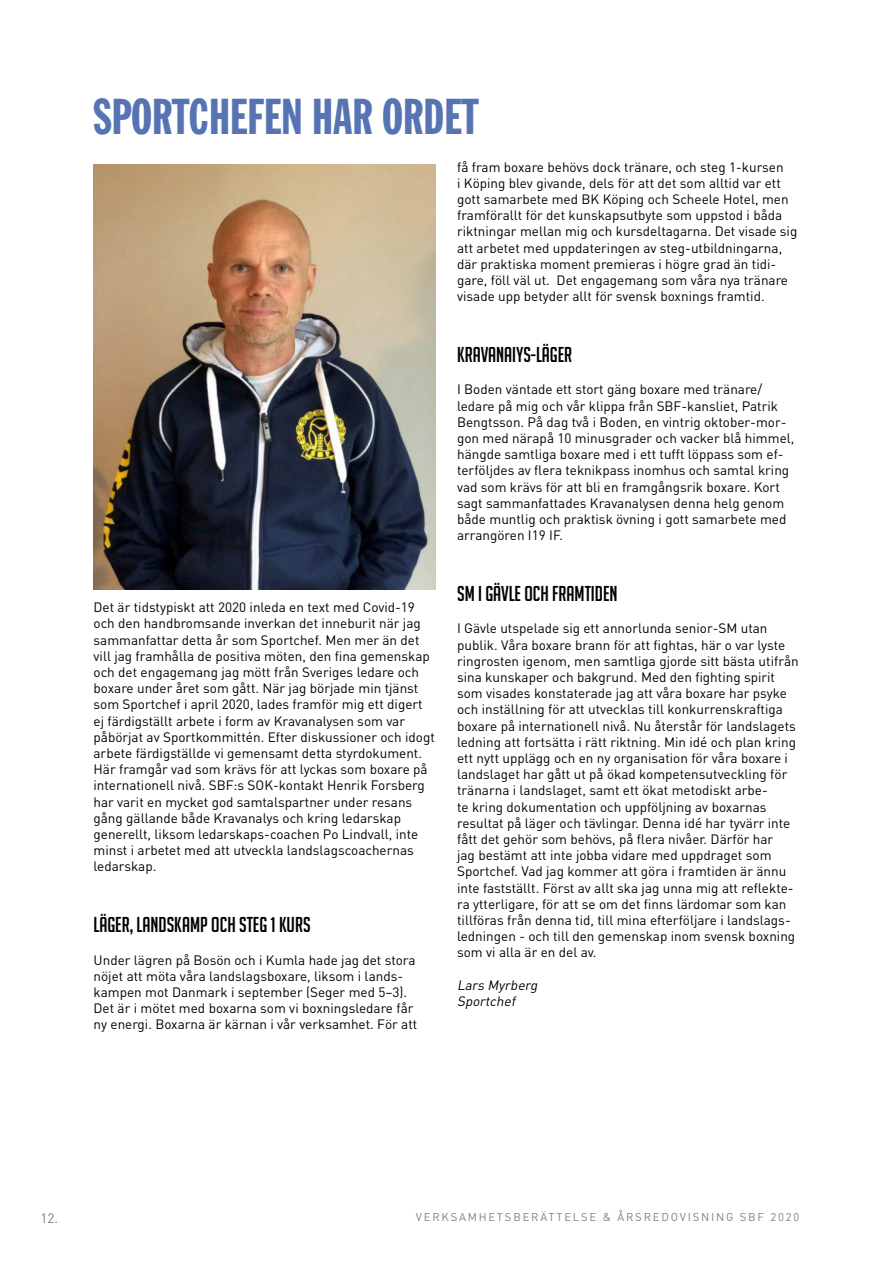
<style>
.page{position:relative;width:893px;height:1263px;background:#fff}
.page>*{position:absolute;margin:0;border:0;box-sizing:border-box;transform-origin:0 0}
.t1{font:49.5px "Franklin Gothic Extra Cond";color:#5674b3}
.t2{font:21px "Big Noodle Titling";color:#000}
.t3{font:13.5px/16.2px "DIN";color:#000}
.t4{font:italic 13.5px/16.2px "DIN";color:#000}
.t5{font:13.5px "DIN";color:#83817f}
.t6{font:11.25px "DIN";letter-spacing:.16em;color:#83817f}
</style>
<div class="page">
<img style="left:94px;top:164px;width:342px;height:425px">
<h1 class="t1" style="left:94px;top:90px;width:386px">SPORTCHEFEN HAR ORDET</h1>
<p class="t3" style="left:94px;top:599px;width:343px">Det är tidstypiskt att 2020 inleda en text med Covid-19 och den handbromsande inverkan det inneburit när jag sammanfattar detta år som Sportchef. Men mer än det vill jag framhålla de positiva möten, den fina gemenskap och det engagemang jag mött från Sveriges ledare och boxare under året som gått. När jag började min tjänst som Sportchef i april 2020, lades framför mig ett digert ej färdigställt arbete i form av Kravanalysen som var påbörjat av Sportkommittén. Efter diskussioner och idogt arbete färdigställde vi gemensamt detta styrdokument.<br>Här framgår vad som krävs för att lyckas som boxare på internationell nivå. SBF:s SOK-kontakt Henrik Forsberg har varit en mycket god samtalspartner under resans gång gällande både Kravanalys och kring ledarskap generellt, liksom ledarskaps-coachen Po Lindvall, inte minst i arbetet med att utveckla landslagscoachernas ledarskap.</p>
<h2 class="t2" style="left:94px;top:913px;width:219px">LÄGER, LANDSKAMP OCH STEG 1 KURS</h2>
<p class="t3" style="left:94px;top:951px;width:325px">Under lägren på Bosön och i Kumla hade jag det stora nöjet att möta våra landslagsboxare, liksom i lands&shy;kampen mot Danmark i september (Seger med 5–3).<br>Det är i mötet med boxarna som vi boxningsledare får ny energi. Boxarna är kärnan i vår verksamhet. För att</p>
<p class="t3" style="left:457px;top:158px;width:342px">få fram boxare behövs dock tränare, och steg 1-kursen<br>i Köping blev givande, dels för att det som alltid var ett gott samarbete med BK Köping och Scheele Hotel, men framförallt för det kunskapsutbyte som uppstod i båda riktningar mellan mig och kursdeltagarna. Det visade sig att arbetet med uppdateringen av steg-utbildningarna, där praktiska moment premieras i högre grad än tidi&shy;gare, föll väl ut. Det engagemang som våra nya tränare visade upp betyder allt för svensk boxnings framtid.</p>
<h2 class="t2" style="left:457px;top:343px;width:117px">KRAVANAIYS-LÄGER</h2>
<p class="t3" style="left:457px;top:381px;width:339px">I Boden väntade ett stort gäng boxare med tränare/ ledare på mig och vår klippa från SBF-kansliet, Patrik Bengtsson. På dag två i Boden, en vintrig oktober-mor&shy;gon med närapå 10 minusgrader och vacker blå himmel, hängde samtliga boxare med i ett tufft löppass som ef&shy;terföljdes av flera teknikpass inomhus och samtal kring vad som krävs för att bli en framgångsrik boxare. Kort sagt sammanfattades Kravanalysen denna helg genom både muntlig och praktisk övning i gott samarbete med arrangören I19 IF.</p>
<h2 class="t2" style="left:457px;top:582px;width:162px">SM I GÄVLE OCH FRAMTIDEN</h2>
<p class="t3" style="left:457px;top:620px;width:343px">I Gävle utspelade sig ett annorlunda senior-SM utan publik. Våra boxare brann för att fightas, här o var lyste ringrosten igenom, men samtliga gjorde sitt bästa utifrån sina kunskaper och bakgrund. Med den fighting spirit som visades konstaterade jag att våra boxare har psyke och inställning för att utvecklas till konkurrenskraftiga boxare på internationell nivå. Nu återstår för landslagets ledning att fortsätta i rätt riktning. Min idé och plan kring ett nytt upplägg och en ny organisation för våra boxare i landslaget har gått ut på ökad kompetensutveckling för tränarna i landslaget, samt ett ökat metodiskt arbe-<br>te kring dokumentation och uppföljning av boxarnas resultat på läger och tävlingar. Denna idé har tyvärr inte fått det gehör som behövs, på flera nivåer. Därför har<br>jag bestämt att inte jobba vidare med uppdraget som Sportchef. Vad jag kommer att göra i framtiden är ännu inte fastställt. Först av allt ska jag unna mig att reflekte&shy;ra ytterligare, för att se om det finns lärdomar som kan tillföras från denna tid, till mina efterföljare i landslags&shy;ledningen - och till den gemenskap inom svensk boxning som vi alla är en del av.</p>
<p class="t4" style="left:457px;top:976px;width:85px">Lars Myrberg<br>Sportchef</p>
<p class="t5" style="left:40px;top:1209px;width:19px">12.</p>
<p class="t6" style="left:416px;top:1210px;width:385px">VERKSAMHETSBERÄTTELSE &amp; ÅRSREDOVISNING SBF 2020</p>
</div>
